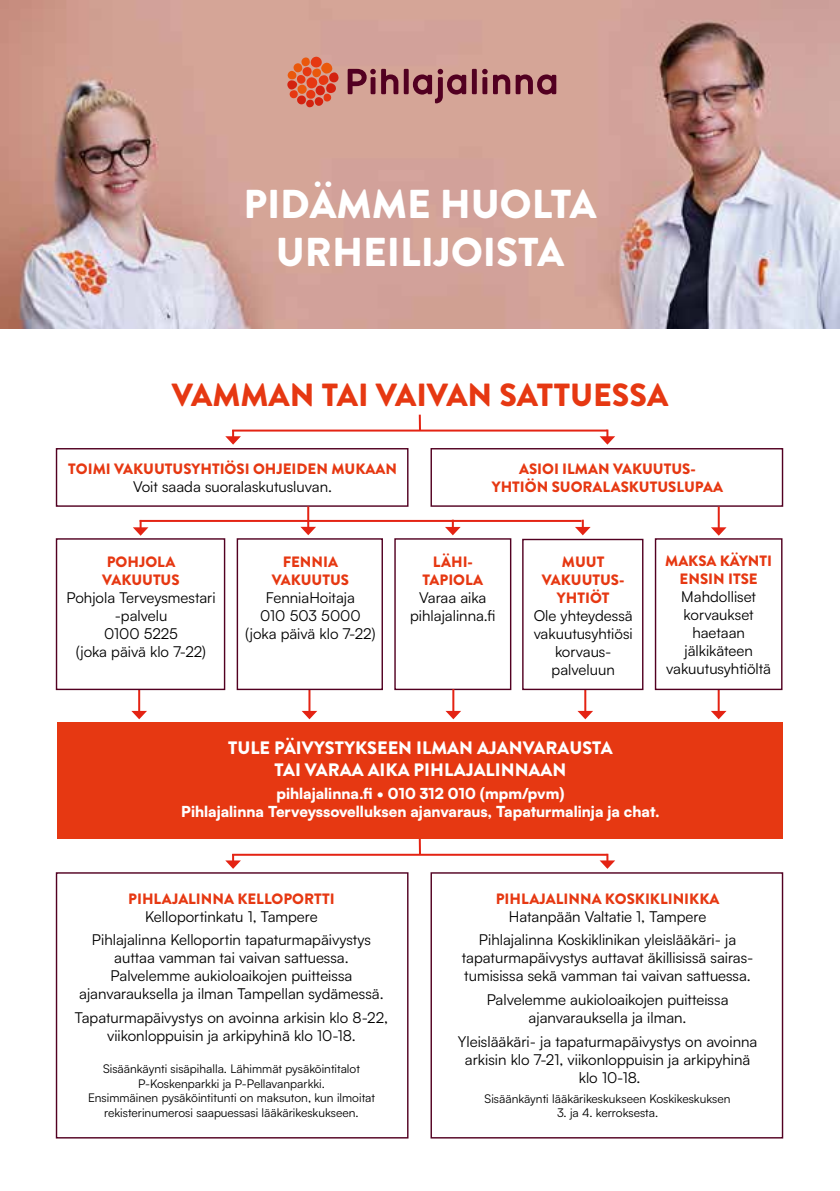
<style>
.page{position:relative;width:840px;height:1191px;background:#fff}
.page>*{position:absolute;margin:0;border:0;box-sizing:border-box;transform-origin:0 0}
.t1{font:900 40.2px/48.4px "Brandon Grotesque";color:#fff;text-align:center}
.t2{font:900 32px "Brandon Grotesque";color:#e63812}
.t3{font:900 18px/21.6px "Brandon Grotesque";color:#fff;text-align:center}
.t4{font:15px/18px "Satoshi";color:#000;text-align:center}
.t5{font:900 15px/18px "Brandon Grotesque";color:#e63812;text-align:center}
.t6{font:900 15px/18px "Satoshi";color:#fff;text-align:center}
.t7{font:12px/14.4px "Satoshi";color:#000;text-align:center}
</style>
<div class="page">
<div style="left:57px;top:722px;width:725px;height:117px;background:#e63812"></div>
<div style="left:56px;top:872px;width:352px;height:266px;border:1px solid #520021"></div>
<div style="left:430px;top:872px;width:352px;height:266px;border:1px solid #520021"></div>
<svg style="left:599px;top:853px;width:16px;height:16px"></svg>
<hr style="left:232px;top:853px;width:375px;height:2px;background:#e42313">
<svg style="left:225px;top:855px;width:16px;height:14px"></svg>
<hr style="left:418px;top:839px;width:3px;height:15px;background:#e42313">
<hr style="left:308px;top:689px;width:2px;height:23px;background:#e42313">
<svg style="left:302px;top:711px;width:15px;height:8px"></svg>
<hr style="left:138px;top:689px;width:2px;height:23px;background:#e42313">
<svg style="left:131px;top:711px;width:16px;height:8px"></svg>
<hr style="left:584px;top:689px;width:2px;height:23px;background:#e42313">
<svg style="left:577px;top:711px;width:15px;height:8px"></svg>
<hr style="left:717px;top:689px;width:2px;height:23px;background:#e42313">
<svg style="left:711px;top:711px;width:15px;height:8px"></svg>
<div style="left:56px;top:448px;width:352px;height:59px;border:1px solid #520021"></div>
<div style="left:430px;top:448px;width:352px;height:59px;border:1px solid #520021"></div>
<svg style="left:599px;top:429px;width:16px;height:15px"></svg>
<hr style="left:232px;top:429px;width:375px;height:2px;background:#e42313">
<svg style="left:225px;top:431px;width:16px;height:13px"></svg>
<hr style="left:418px;top:415px;width:3px;height:15px;background:#e42313">
<img style="left:0;top:0;width:839px;height:328px">
<svg style="left:381px;top:69px;width:17px;height:25px"></svg>
<div style="left:403px;top:69px;width:5px;height:25px;background:#520021"></div>
<div style="left:471px;top:69px;width:5px;height:25px;background:#520021"></div>
<svg style="left:482px;top:69px;width:74px;height:26px"></svg>
<svg style="left:412px;top:69px;width:54px;height:34px"></svg>
<svg style="left:347px;top:69px;width:28px;height:25px"></svg>
<div style="left:305px;top:100px;width:9px;height:7px;background:#d32210;border-radius:50%"></div>
<svg style="left:287px;top:57px;width:52px;height:48px"></svg>
<div style="left:654px;top:538px;width:128px;height:152px;border:1px solid #520021"></div>
<hr style="left:717px;top:506px;width:2px;height:22px;background:#e42313">
<svg style="left:711px;top:527px;width:15px;height:9px"></svg>
<div style="left:236px;top:538px;width:147px;height:152px;border:1px solid #520021"></div>
<div style="left:522px;top:539px;width:121px;height:151px;border:1px solid #520021"></div>
<svg style="left:574px;top:519px;width:16px;height:16px"></svg>
<hr style="left:140px;top:520px;width:441px;height:2px;background:#e42313">
<svg style="left:133px;top:520px;width:15px;height:16px"></svg>
<hr style="left:307px;top:506px;width:2px;height:22px;background:#e42313">
<svg style="left:300px;top:527px;width:16px;height:8px"></svg>
<div style="left:56px;top:538px;width:169px;height:152px;border:1px solid #520021"></div>
<div style="left:394px;top:538px;width:117px;height:152px;border:1px solid #520021"></div>
<svg style="left:445px;top:519px;width:15px;height:16px"></svg>
<hr style="left:452px;top:689px;width:2px;height:23px;background:#e42313">
<svg style="left:445px;top:711px;width:16px;height:8px"></svg>
<h1 class="t1" style="left:243px;top:180px;width:354px">PIDÄMME HUOLTA<br>URHEILIJOISTA</h1>
<h2 class="t2" style="left:172px;top:372px;width:497px">VAMMAN TAI VAIVAN SATTUESSA</h2>
<p class="t5" style="left:68px;top:460px;width:330px">TOIMI VAKUUTUSYHTIÖSI OHJEIDEN MUKAAN</p>
<p class="t4" style="left:133px;top:477px;width:200px">Voit saada suoralaskutusluvan.</p>
<p class="t5" style="left:491px;top:460px;width:232px">ASIOI ILMAN VAKUUTUS-<br>YHTIÖN SUORALASKUTUSLUPAA</p>
<p class="t5" style="left:102px;top:553px;width:79px;text-align:left">POHJOLA<br>VAKUUTUS</p>
<p class="t4" style="left:66px;top:588px;width:150px">Pohjola Terveysmestari -palvelu<br>0100 5225<br>(joka päivä klo 7-22)</p>
<p class="t5" style="left:271px;top:553px;width:79px">FENNIA<br>VAKUUTUS</p>
<p class="t4" style="left:245px;top:588px;width:132px">FenniaHoitaja<br>010 503 5000 (joka päivä klo 7-22)</p>
<p class="t5" style="left:422px;top:553px;width:62px">LÄHI-<br>TAPIOLA</p>
<p class="t4" style="left:410px;top:588px;width:87px">Varaa aika pihlajalinna.fi</p>
<p class="t5" style="left:541px;top:553px;width:84px">MUUT<br>VAKUUTUS-<br>YHTIÖT</p>
<p class="t4" style="left:533px;top:606px;width:100px">Ole yhteydessä vakuutusyhtiösi korvaus&shy;palveluun</p>
<p class="t5" style="left:664px;top:552px;width:108px">MAKSA KÄYNTI<br>ENSIN ITSE</p>
<p class="t4" style="left:666px;top:587px;width:106px">Mahdolliset korvaukset haetaan jälkikäteen vakuutusyhtiöltä</p>
<p class="t3" style="left:228px;top:737px;width:386px">TULE PÄIVYSTYKSEEN ILMAN AJANVARAUSTA<br>TAI VARAA AIKA PIHLAJALINNAAN</p>
<p class="t6" style="left:181px;top:783px;width:479px">pihlajalinna.fi • 010 312 010 (mpm/pvm)<br>Pihlajalinna Terveyssovelluksen ajanvaraus, Tapaturmalinja ja chat.</p>
<p class="t5" style="left:128px;top:889px;width:208px">PIHLAJALINNA KELLOPORTTI</p>
<p class="t4" style="left:92px;top:903px;width:280px;line-height:23.6px">Kelloportinkatu 1, Tampere<br>Pihlajalinna Kelloportin tapaturmapäivystys</p>
<p class="t4" style="left:79px;top:948px;width:306px">auttaa vamman tai vaivan sattuessa.<br>Palvelemme aukioloaikojen puitteissa ajanvarauksella ja ilman Tampellan sydämessä.</p>
<p class="t4" style="left:75px;top:1008px;width:314px">Tapaturmapäivystys on avoinna arkisin klo 8-22, viikonloppuisin ja arkipyhinä klo 10-18.</p>
<p class="t7" style="left:88px;top:1061px;width:288px">Sisäänkäynti sisäpihalla. Lähimmät pysäköintitalot P-Koskenparkki ja P-Pellavanparkki.<br>Ensimmäinen pysäköintitunti on maksuton, kun ilmoitat rekisterinumerosi saapuessasi lääkärikeskukseen.</p>
<p class="t5" style="left:495px;top:889px;width:225px">PIHLAJALINNA KOSKIKLINIKKA</p>
<p class="t4" style="left:478px;top:903px;width:259px;line-height:23.6px">Hatanpään Valtatie 1, Tampere<br>Pihlajalinna Koskiklinikan yleislääkäri- ja</p>
<p class="t4" style="left:461px;top:948px;width:293px;text-align:left">tapaturmapäivystys auttavat äkillisissä sairas&shy;tumisissa sekä vamman tai vaivan sattuessa.</p>
<p class="t4" style="left:486px;top:990px;width:243px">Palvelemme aukioloaikojen puitteissa ajanvarauksella ja ilman.</p>
<p class="t4" style="left:457px;top:1031px;width:301px">Yleislääkäri- ja tapaturmapäivystys on avoinna arkisin klo 7-21, viikonloppuisin ja arkipyhinä klo 10-18.</p>
<p class="t7" style="left:484px;top:1090px;width:247px">Sisäänkäynti lääkärikeskukseen Koskikeskuksen</p>
<p class="t7" style="left:556px;top:1105px;width:103px">3. ja 4. kerroksesta.</p>
</div>
